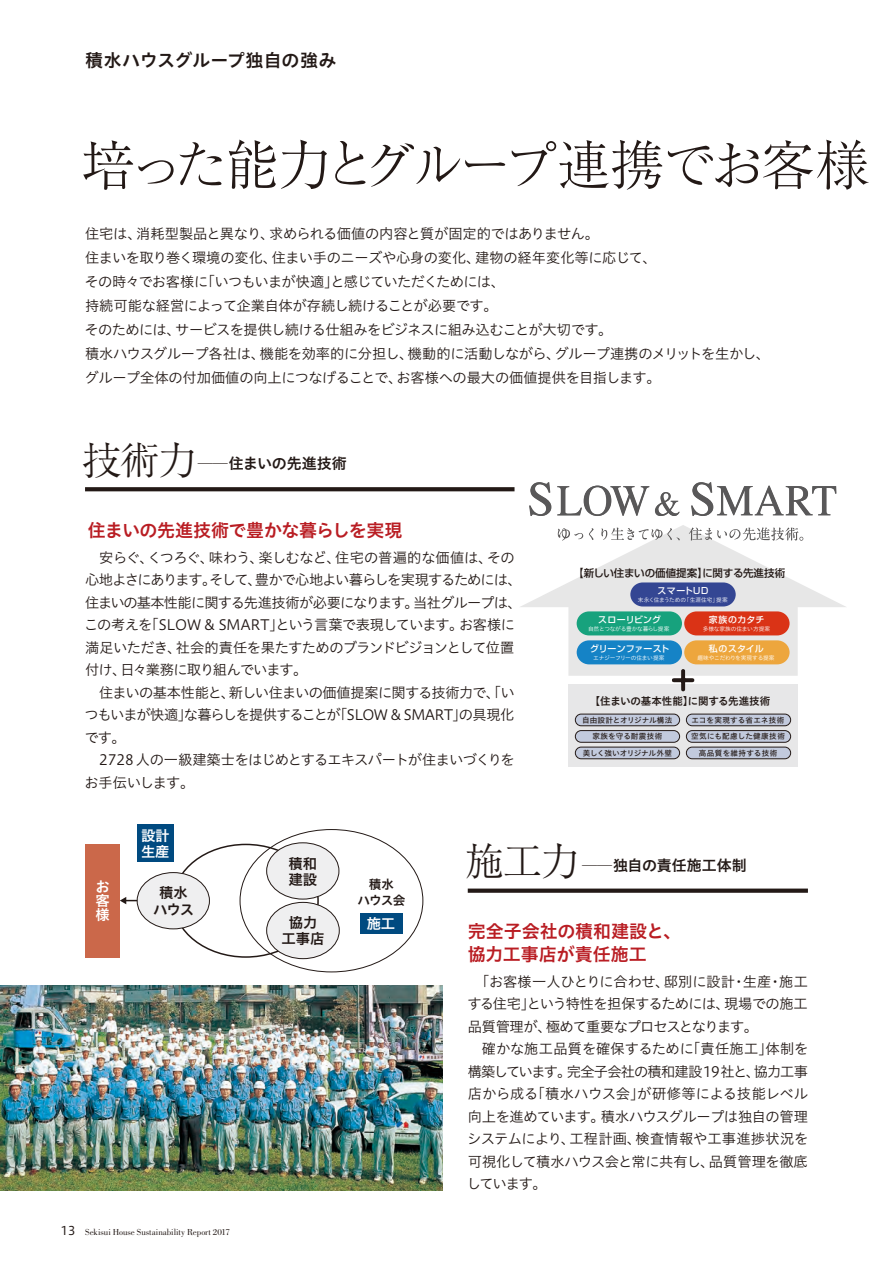
<style>
.page{position:relative;width:893px;height:1263px;background:#fff}
.page>*{position:absolute;margin:0;border:0;box-sizing:border-box;transform-origin:0 0}
.t1{font:300 54px "Ryumin Pro";letter-spacing:-.105em;color:#231916}
.t2{font:300 39px "Ryumin Pro";letter-spacing:-.02em;color:#231916}
.t3{font:18px/22.5px "Hiragino UD Sans Std W6";letter-spacing:-.015em;color:#b91d23}
.t4{font:18px "Hiragino UD Sans Std W6";letter-spacing:.01em;color:#231916}
.t5{font:15px "Hiragino UD Sans Std W6";color:#231916}
.t6{font:14.4px/16.2px "Hiragino UD Sans Std N W6";color:#231916}
.t7{font:14.4px/14.1px "Hiragino UD Sans Std W6";color:#fff}
.t8{font:14.25px/22.5px "Hiragino UD Sans Std W3";letter-spacing:-.04em;color:#231916}
.t9{font:12.6px "Hiragino UD Sans Std N W6";letter-spacing:-.05em;color:#231916}
.t10{font:500 10.5px "Shin Go Pro";color:#231916}
.t11{font:10.5px "Hiragino UD Sans Std N W6";letter-spacing:-.02em;color:#231916}
.t12{font:9px "Bodoni Std";letter-spacing:-.005em;color:#231916}
.t13{font:500 8.85px "Shin Go Pro";letter-spacing:.02em;color:#fff}
.t14{font:500 8.85px "Shin Go Pro";color:#fff}
.t15{font:7.65px/16.4px "Hiragino UD Sans Std N W5";letter-spacing:.035em;color:#231916;text-align:center}
.t16{font:7.65px/16.4px "Hiragino UD Sans Std N W5";letter-spacing:.015em;color:#231916;text-align:center}
.t17{font:5.7px "Hiragino UD Sans Std W3";letter-spacing:-.035em;color:#fff}
.t18{font:5.7px "Hiragino UD Sans Std W3";letter-spacing:-.01em;color:#fff}
.s1{font-family:"Hiragino UD Sans Std W4";font-size:12px}
</style>
<div class="page">
<div style="left:568px;top:685px;width:230px;height:82px;background:#e7e7e8"></div>
<svg style="left:520px;top:525px;width:326px;height:151px"></svg>
<svg style="left:671px;top:668px;width:24px;height:24px"></svg>
<div style="left:630px;top:582px;width:106px;height:24px;background:#344693;border-radius:12px"></div>
<div style="left:577px;top:611px;width:105px;height:24px;background:#17a27d;border-radius:12px"></div>
<div style="left:577px;top:640px;width:105px;height:24px;background:#1583c6;border-radius:12px"></div>
<div style="left:684px;top:611px;width:106px;height:24px;background:#da3316;border-radius:12px"></div>
<div style="left:684px;top:640px;width:106px;height:24px;background:#eda63d;border-radius:12px"></div>
<svg style="left:558px;top:528px;width:25px;height:13px"></svg>
<svg style="left:589px;top:528px;width:5px;height:12px"></svg>
<svg style="left:601px;top:528px;width:79px;height:12px"></svg>
<svg style="left:689px;top:527px;width:114px;height:14px"></svg>
<svg style="left:529px;top:482px;width:22px;height:34px"></svg>
<svg style="left:557px;top:486px;width:92px;height:30px"></svg>
<svg style="left:655px;top:492px;width:25px;height:24px"></svg>
<svg style="left:691px;top:482px;width:145px;height:34px"></svg>
<div style="left:575px;top:714px;width:105px;height:12px;background:#c2cadd;border-radius:6px"></div>
<div style="left:575px;top:714px;width:105px;height:12px;border:1px solid #231916;border-radius:6px"></div>
<div style="left:686px;top:714px;width:105px;height:12px;background:#c2cadd;border-radius:6px"></div>
<div style="left:686px;top:714px;width:105px;height:12px;border:1px solid #231916;border-radius:6px"></div>
<div style="left:575px;top:731px;width:105px;height:11px;background:#c2cadd;border-radius:6px"></div>
<div style="left:575px;top:730px;width:105px;height:12px;border:1px solid #231916;border-radius:6px"></div>
<div style="left:686px;top:731px;width:105px;height:11px;background:#c2cadd;border-radius:6px"></div>
<div style="left:686px;top:730px;width:105px;height:12px;border:1px solid #231916;border-radius:6px"></div>
<div style="left:575px;top:747px;width:105px;height:12px;background:#c2cadd;border-radius:6px"></div>
<div style="left:575px;top:747px;width:105px;height:12px;border:1px solid #231916;border-radius:6px"></div>
<div style="left:686px;top:747px;width:105px;height:12px;background:#c2cadd;border-radius:6px"></div>
<div style="left:686px;top:747px;width:105px;height:12px;border:1px solid #231916;border-radius:6px"></div>
<img style="left:0;top:985px;width:443px;height:206px">
<svg style="left:85px;top:487px;width:429px;height:4px;background:#2b221f"></svg>
<div style="left:468px;top:888px;width:340px;height:5px;background:#231916"></div>
<hr style="left:125px;top:900px;width:48px;height:1px;background:#231916">
<svg style="left:120px;top:897px;width:6px;height:7px"></svg>
<div style="left:137px;top:872px;width:72px;height:57px;background:#efeff0;border-radius:50%"></div>
<div style="left:137px;top:872px;width:73px;height:57px;border:1px solid #231916;border-radius:50%"></div>
<div style="left:267px;top:843px;width:72px;height:56px;background:#efeff0;border-radius:50%"></div>
<div style="left:266px;top:843px;width:73px;height:56px;border:1px solid #231916;border-radius:50%"></div>
<div style="left:267px;top:902px;width:72px;height:57px;background:#efeff0;border-radius:50%"></div>
<div style="left:266px;top:902px;width:73px;height:57px;border:1px solid #231916;border-radius:50%"></div>
<div style="left:137px;top:824px;width:37px;height:37px;background:#004a80"></div>
<div style="left:85px;top:844px;width:34px;height:113px;background:#cb684a"></div>
<div style="left:360px;top:913px;width:43px;height:20px;background:#004a80"></div>
<p class="t4" style="left:85px;top:47px;width:253px">積水ハウスグループ独自の強み</p>
<h1 class="t1" style="left:82px;top:123px;width:789px">培った能力とグループ連携でお客様</h1>
<p class="t8" style="left:84px;top:221px;width:687px;line-height:24px">住宅は、消耗型製品と異なり、求められる価値の内容と質が固定的ではありません。<br>住まいを取り巻く環境の変化、住まい手のニーズや心身の変化、建物の経年変化等に応じて、<br>その時々でお客様に「いつもいまが快適」と感じていただくためには、<br>持続可能な経営によって企業自体が存続し続けることが必要です。<br>そのためには、サービスを提供し続ける仕組みをビジネスに組み込むことが大切です。<br>積水ハウスグループ各社は、機能を効率的に分担し、機動的に活動しながら、グループ連携のメリットを生かし、グループ全体の付加価値の向上につなげることで、お客様への最大の価値提供を目指します。</p>
<h2 class="t2" style="left:82px;top:430px;width:117px">技術力</h2>
<p class="t5" style="left:198px;top:452px;width:150px">──住まいの先進技術</p>
<p class="t3" style="left:88px;top:518px;width:316px">住まいの先進技術で豊かな暮らしを実現</p>
<p class="t8" style="left:84px;top:545px;width:439px">　安らぐ、くつろぐ、味わう、楽しむなど、住宅の普遍的な価値は、その心地よさにあります。そして、豊かで心地よい暮らしを実現するためには、住まいの基本性能に関する先進技術が必要になります。当社グループは、この考えを「SLOW &amp; SMART」という言葉で表現しています。お客様に満足いただき、社会的責任を果たすためのブランドビジョンとして位置付け、日々業務に取り組んでいます。<br>　住まいの基本性能と、新しい住まいの価値提案に関する技術力で、「いつもいまが快適」な暮らしを提供することが「SLOW &amp; SMART」の具現化です。<br>　2728 人の一級建築士をはじめとするエキスパートが住まいづくりをお手伝いします。</p>
<p class="t10" style="left:573px;top:565px;width:214px">【新しい住まいの価値提案】に関する先進技術</p>
<p class="t13" style="left:658px;top:583px;width:52px">スマートUD</p>
<p class="t17" style="left:588px;top:625px;width:83px">自然とつながる豊かな暮らし提案</p>
<p class="t18" style="left:703px;top:625px;width:69px">多様な家族の住まい方提案</p>
<p class="t17" style="left:593px;top:653px;width:73px">エナジーフリーの住まい提案</p>
<p class="t17" style="left:697px;top:653px;width:79px">趣味やこだわりを実現する提案</p>
<p class="t17" style="left:638px;top:595px;width:91px">末永く住まうための「生涯住宅」提案</p>
<p class="t13" style="left:598px;top:612px;width:65px">スローリビング</p>
<p class="t14" style="left:590px;top:641px;width:81px">グリーンファースト</p>
<p class="t13" style="left:709px;top:612px;width:57px">家族のカタチ</p>
<p class="t13" style="left:709px;top:641px;width:56px">私のスタイル</p>
<p class="t11" style="left:590px;top:693px;width:182px">【住まいの基本性能】に関する先進技術</p>
<p class="t16" style="left:582px;top:711px;width:92px">自由設計とオリジナル構法家族を守る耐震技術<br>美しく強いオリジナル外壁</p>
<p class="t15" style="left:691px;top:711px;width:95px">エコを実現する省エネ技術空気にも配慮した健康技術高品質を維持する技術</p>
<p class="t7" style="left:96px;top:879px;width:15px;text-align:justify">お客様</p>
<p class="t7" style="left:141px;top:826px;width:30px;line-height:16.2px">設計生産</p>
<p class="t6" style="left:159px;top:884px;width:30px">積水</p>
<p class="t6" style="left:153px;top:900px;width:43px">ハウス</p>
<p class="t6" style="left:289px;top:854px;width:30px">積和建設</p>
<p class="t6" style="left:281px;top:914px;width:45px;text-align:center">協力工事店</p>
<p class="t9" style="left:369px;top:874px;width:27px">積水</p>
<p class="t9" style="left:357px;top:891px;width:50px">ハウス会</p>
<p class="t7" style="left:367px;top:915px;width:30px">施工</p>
<p class="t12" style="left:61px;top:1227px;width:171px"><span class="s1">13</span> Sekisui House Sustainability Report 2017</p>
<h2 class="t2" style="left:465px;top:831px;width:117px">施工力</h2>
<p class="t5" style="left:582px;top:854px;width:166px">──独自の責任施工体制</p>
<p class="t3" style="left:468px;top:919px;width:215px">完全子会社の積和建設と、協力工事店が責任施工</p>
<p class="t8" style="left:467px;top:969px;width:342px;text-align:justify">　「お客様一人ひとりに合わせ、邸別に設計・生産・施工する住宅」という特性を担保するためには、現場での施工品質管理が、極めて重要なプロセスとなります。</p>
<p class="t8" style="left:467px;top:1037px;width:343px;text-align:justify;text-indent:15px">確かな施工品質を確保するために「責任施工」体制を構築しています。完全子会社の積和建設19社と、協力工事店から成る「積水ハウス会」が研修等による技能レベル向上を進めています。積水ハウスグループは独自の管理システムにより、工程計画、検査情報や工事進捗状況を可視化して積水ハウス会と常に共有し、品質管理を徹底しています。</p>
</div>
